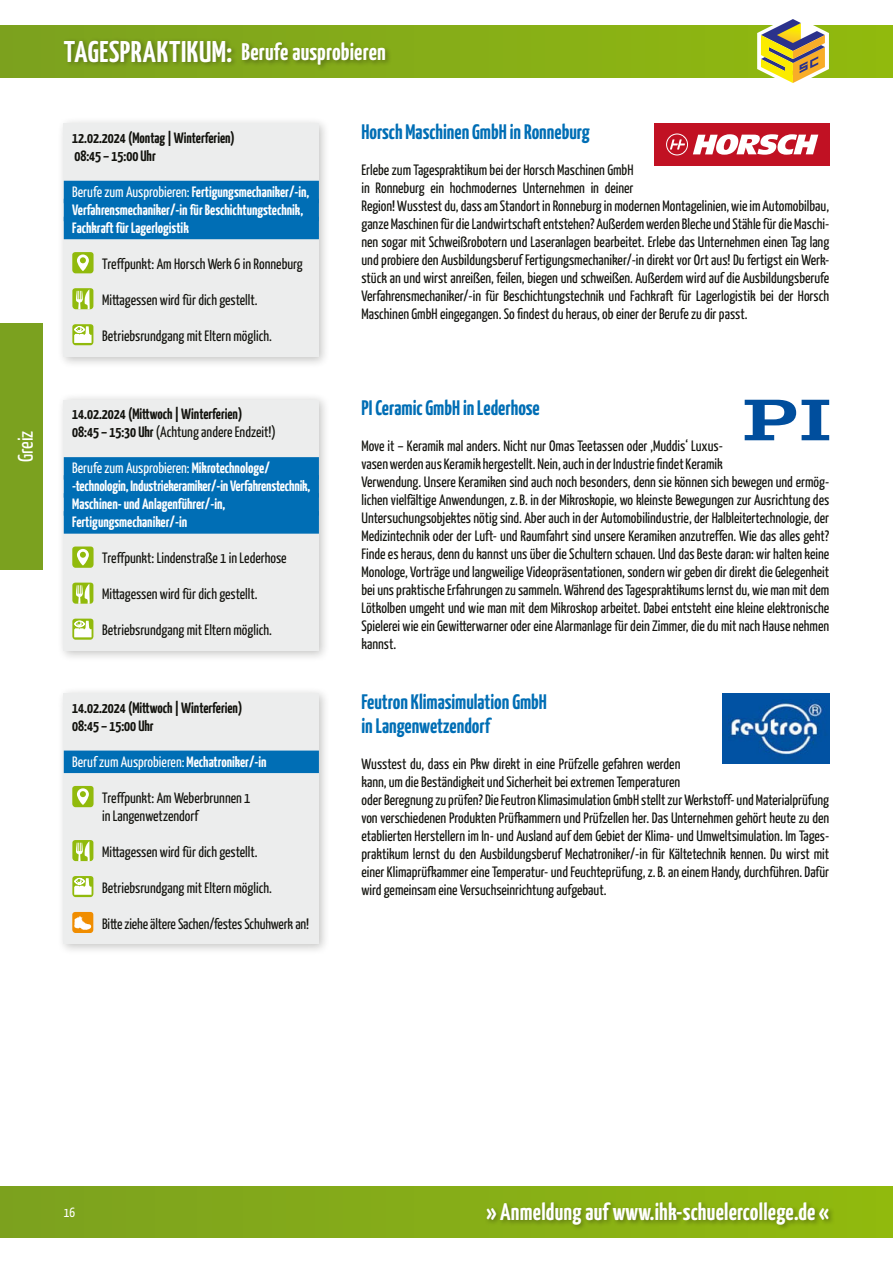
<style>
.page{position:relative;width:893px;height:1263px;background:#fff}
.page>*{position:absolute;margin:0;border:0;box-sizing:border-box;transform-origin:0 0}
.t1{font:700 24px "Yanone Kaffeesatz";letter-spacing:.01em;color:#fff}
.t2{font:700 21px/24px "Yanone Kaffeesatz";color:#006eb5}
.t3{font:21px "Yanone Kaffeesatz";color:#fff}
.t4{font:15px/18px "Yanone Kaffeesatz";color:#12120d}
.t5{font:700 15px/18px "Yanone Kaffeesatz";color:#fff}
.t6{font:700 15px/18px "Yanone Kaffeesatz";color:#12120d}
.t7{font:15px "Yanone Kaffeesatz";color:#fff}
.t8{font:13.5px "Yanone Kaffeesatz";color:#fff}
.s1{font-size:30px}
.s2{font-weight:400}
.s3{font-weight:700}
</style>
<div class="page">
<div style="left:0;top:1186px;width:893px;height:51px;background:linear-gradient(to right,#7ca120,#91ba0e)"></div>
<div style="left:0;top:25px;width:893px;height:52px;background:linear-gradient(to right,#7ca11f,#91ba0f)"></div>
<div style="left:62px;top:38px;width:330px;height:34px;background:#12120d;opacity:.35"></div>
<div style="left:485px;top:1200px;width:350px;height:31px;background:#12120d;opacity:.35"></div>
<svg style="left:757px;top:19px;width:72px;height:64px"></svg>
<div style="left:0;top:323px;width:43px;height:247px;background:#7ba11f"></div>
<div style="left:57px;top:686px;width:273px;height:269px;background:#12120d;opacity:.25"></div>
<div style="left:64px;top:693px;width:255px;height:251px;background:#eceded"></div>
<div style="left:64px;top:750px;width:255px;height:23px;background:#006eb5"></div>
<div style="left:72px;top:786px;width:22px;height:21px;background:#91ba0c;border-radius:3px"></div>
<svg style="left:77px;top:788px;width:12px;height:17px"></svg>
<div style="left:72px;top:840px;width:21px;height:21px;background:#91ba0c;border-radius:3px"></div>
<svg style="left:76px;top:841px;width:14px;height:20px"></svg>
<div style="left:72px;top:876px;width:21px;height:21px;background:#91ba0c;border-radius:3px"></div>
<svg style="left:74px;top:878px;width:18px;height:17px"></svg>
<div style="left:72px;top:912px;width:21px;height:21px;background:#f08d00;border-radius:3px"></div>
<svg style="left:74px;top:916px;width:17px;height:14px"></svg>
<img style="left:723px;top:693px;width:106px;height:70px">
<div style="left:57px;top:393px;width:273px;height:269px;background:#12120d;opacity:.25"></div>
<div style="left:64px;top:400px;width:255px;height:251px;background:#eceded"></div>
<div style="left:64px;top:457px;width:255px;height:23px;background:#006eb5"></div>
<div style="left:64px;top:475px;width:255px;height:23px;background:#006eb5"></div>
<div style="left:64px;top:493px;width:255px;height:23px;background:#006eb5"></div>
<div style="left:64px;top:511px;width:255px;height:23px;background:#006eb5"></div>
<div style="left:72px;top:546px;width:22px;height:22px;background:#91ba0c;border-radius:3px"></div>
<svg style="left:77px;top:549px;width:12px;height:16px"></svg>
<div style="left:72px;top:583px;width:21px;height:21px;background:#91ba0c;border-radius:3px"></div>
<svg style="left:76px;top:584px;width:14px;height:20px"></svg>
<svg style="left:72px;top:619px;width:21px;height:21px"></svg>
<svg style="left:74px;top:621px;width:18px;height:16px"></svg>
<svg style="left:745px;top:400px;width:51px;height:40px"></svg>
<svg style="left:802px;top:400px;width:27px;height:40px"></svg>
<div style="left:57px;top:116px;width:273px;height:253px;background:#12120d;opacity:.25"></div>
<div style="left:64px;top:123px;width:255px;height:234px;background:#eceded"></div>
<div style="left:64px;top:181px;width:255px;height:22px;background:#006eb5"></div>
<div style="left:64px;top:199px;width:255px;height:22px;background:#006eb5"></div>
<div style="left:64px;top:217px;width:255px;height:22px;background:#006eb5"></div>
<div style="left:72px;top:252px;width:22px;height:21px;background:#91ba0c;border-radius:3px"></div>
<svg style="left:77px;top:254px;width:12px;height:17px"></svg>
<div style="left:72px;top:288px;width:21px;height:21px;background:#91ba0c;border-radius:3px"></div>
<svg style="left:76px;top:289px;width:14px;height:20px"></svg>
<div style="left:72px;top:324px;width:21px;height:21px;background:#91ba0c;border-radius:3px"></div>
<svg style="left:74px;top:326px;width:18px;height:17px"></svg>
<div style="left:654px;top:123px;width:175px;height:43px;background:#c11123"></div>
<svg style="left:666px;top:133px;width:152px;height:22px"></svg>
<h2 class="t3" style="left:14px;top:462px;width:33px;rotate:-90deg">Greiz</h2>
<h1 class="t1" style="left:64px;top:39px;width:323px"><span class="s1">TAGESprAKTiKum:</span> Berufe ausprobieren</h1>
<p class="t6" style="left:72px;top:129px;width:164px">12.02.2024 (montag | Winterferien)<br>08:45 – 15:00 uhr</p>
<p class="t5" style="left:72px;top:183px;width:239px"><span class="s2">Berufe zum Ausprobieren:</span> Fertigungsmechaniker/-in,<br>Verfahrensmechaniker/-in für Beschichtungstechnik,<br>Fachkraft für Lagerlogistik</p>
<p class="t4" style="left:102px;top:255px;width:202px">Treffpunkt: Am Horsch Werk 6 in Ronneburg</p>
<p class="t4" style="left:102px;top:291px;width:157px">Mittagessen wird für dich gestellt .</p>
<p class="t4" style="left:102px;top:327px;width:171px">Betriebsrundgang mit Eltern möglich .</p>
<p class="t6" style="left:72px;top:405px;width:205px">14.02.2024 (mittwoch | Winterferien)<br>08:45 – 15:30 uhr <span class="s2">(Achtung andere Endzeit!)</span></p>
<p class="t5" style="left:72px;top:459px;width:240px"><span class="s2">Berufe zum Ausprobieren:</span> mikrotechnologe/ -technologin, industriekeramiker/-in Verfahrenstechnik, maschinen- und Anlagenführer/-in, Fertigungsmechaniker/-in</p>
<p class="t4" style="left:102px;top:549px;width:186px">Treffpunkt: Lindenstraße 1 in Lederhose</p>
<p class="t4" style="left:102px;top:585px;width:157px">Mittagessen wird für dich gestellt .</p>
<p class="t4" style="left:102px;top:621px;width:171px">Betriebsrundgang mit Eltern möglich .</p>
<p class="t6" style="left:72px;top:698px;width:172px">14.02.2024 (mittwoch | Winterferien)<br>08:45 – 15:00 uhr</p>
<p class="t7" style="left:72px;top:753px;width:196px">Beruf zum Ausprobieren: <span class="s3">mechatroniker/-in</span></p>
<p class="t4" style="left:102px;top:788px;width:150px">Treffpunkt: Am Weberbrunnen 1 in Langenwetzendorf</p>
<p class="t4" style="left:102px;top:842px;width:157px">Mittagessen wird für dich gestellt .</p>
<p class="t4" style="left:102px;top:878px;width:171px">Betriebsrundgang mit Eltern möglich .</p>
<p class="t4" style="left:102px;top:914px;width:208px">Bitte ziehe ältere Sachen/festes Schuhwerk an!</p>
<h2 class="t2" style="left:361px;top:120px;width:230px">Horsch maschinen GmbH in ronneburg</h2>
<p class="t4" style="left:361px;top:161px;width:469px">Erlebe zum Tagespraktikum bei der Horsch Maschinen GmbH<br>in Ronneburg ein hochmodernes Unternehmen in deiner<br>Region! Wusstest du, dass am Standort in Ronneburg in modernen Montagelinien, wie im Automobilbau, ganze Maschinen für die Landwirtschaft entstehen? Außerdem werden Bleche und Stähle für die Maschi&shy;nen sogar mit Schweißrobotern und Laseranlagen bearbeitet . Erlebe das Unternehmen einen Tag lang und probiere den Ausbildungsberuf Fertigungsmechaniker/-in direkt vor Ort aus! Du fertigst ein Werk&shy;stück an und wirst anreißen, feilen, biegen und schweißen . Außerdem wird auf die Ausbildungsberufe Verfahrensmechaniker/-in für Beschichtungstechnik und Fachkraft für Lagerlogistik bei der Horsch Maschinen GmbH eingegangen . So findest du heraus, ob einer der Berufe zu dir passt .</p>
<h2 class="t2" style="left:361px;top:396px;width:180px">pi ceramic GmbH in Lederhose</h2>
<p class="t4" style="left:361px;top:437px;width:469px">Move it – Keramik mal anders . Nicht nur Omas Teetassen oder ‚Muddis‘ Luxus-<br>vasen werden aus Keramik hergestellt . Nein, auch in der Industrie findet Keramik<br>Verwendung . Unsere Keramiken sind auch noch besonders, denn sie können sich bewegen und ermög&shy;lichen vielfältige Anwendungen, z . B . in der Mikroskopie, wo kleinste Bewegungen zur Ausrichtung des Untersuchungsobjektes nötig sind . Aber auch in der Automobilindustrie, der Halbleitertechnologie, der Medizintechnik oder der Luft- und Raumfahrt sind unsere Keramiken anzutreffen . Wie das alles geht?<br>Finde es heraus, denn du kannst uns über die Schultern schauen . Und das Beste daran: wir halten keine Monologe, Vorträge und langweilige Videopräsentationen, sondern wir geben dir direkt die Gelegenheit bei uns praktische Erfahrungen zu sammeln . Während des Tagespraktikums lernst du, wie man mit dem Lötkolben umgeht und wie man mit dem Mikroskop arbeitet . Dabei entsteht eine kleine elektronische Spielerei wie ein Gewitterwarner oder eine Alarmanlage für dein Zimmer, die du mit nach Hause nehmen kannst .</p>
<h2 class="t2" style="left:361px;top:689px;width:187px">Feutron Klimasimulation GmbH in Langenwetzendorf</h2>
<p class="t4" style="left:361px;top:754px;width:469px">Wusstest du, dass ein Pkw direkt in eine Prüfzelle gefahren werden<br>kann, um die Beständigkeit und Sicherheit bei extremen Temperaturen<br>oder Beregnung zu prüfen? Die Feutron Klimasimulation GmbH stellt zur Werkstoff- und Materialprüfung von verschiedenen Produkten Prüfkammern und Prüfzellen her . Das Unternehmen gehört heute zu den etablierten Herstellern im In- und Ausland auf dem Gebiet der Klima- und Umweltsimulation . Im Tages&shy;praktikum lernst du den Ausbildungsberuf Mechatroniker/-in für Kältetechnik kennen . Du wirst mit einer Klimaprüfkammer eine Temperatur- und Feuchteprüfung, z . B . an einem Handy, durchführen . Dafür wird gemeinsam eine Versuchseinrichtung aufgebaut .</p>
<p class="t8" style="left:64px;top:1205px;width:13px">16</p>
<h1 class="t1" style="left:486px;top:1199px;width:344px">» Anmeldung auf www.ihk-schuelercollege.de «</h1>
</div>
